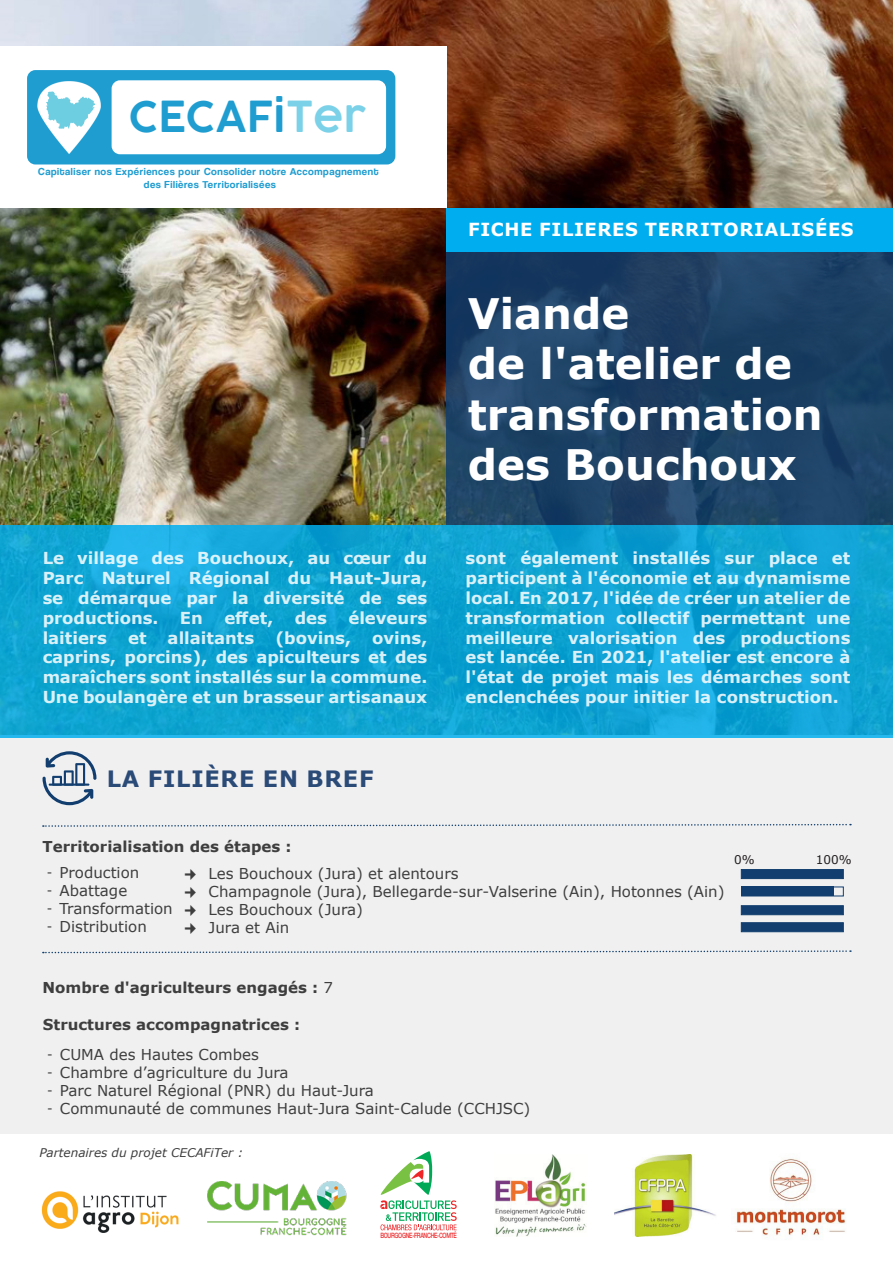
<style>
.page{position:relative;width:893px;height:1263px;background:#fff}
.page>*{position:absolute;margin:0;border:0;box-sizing:border-box;transform-origin:0 0}
.Grand_Titre_Fiche{font:700 42px/50.4px "Verdana";color:#fff}
.t1{font:600 41.85px "COCOGOOSE";color:#1f9dd1}
.Intertitre_bleu_fonc{font:700 22.5px "Verdana";letter-spacing:.035em;color:#2a4a77}
.Petit_Titre_P1{font:700 18px "Verdana";letter-spacing:.035em;color:#fff}
.t2{font:700 16.5px/19.8px "Verdana";color:#fff;text-align:justify}
.Corps_de_texte{font:15px "Verdana";color:#3e3e3f}
.Corps_de_texte-2{font:700 15px "Verdana";color:#3e3e3f}
.Corps_de_texte-3{font:italic 12px "Verdana";color:#3e3e3f}
.t3{font:12px "Verdana";color:#231f20}
.t4{font:10.5px/12.6px "Coolvetica Rg";letter-spacing:.05em;color:#1f9dd1;text-align:center}
.t5{font:500 7.35px "Helvetica Neue";letter-spacing:-.055em;color:#ed2729;scale:.73 1}
.s1{color:#7bd1e8}
.s2{font-family:"Roboto";font-stretch:condensed}
.s3{font-weight:400}
</style>
<div class="page">
<img style="left:0;top:0;width:893px;height:525px">
<svg style="left:447px;top:252px;width:446px;height:273px;background:#1d4164"></svg>
<div style="left:0;top:736px;width:893px;height:398px;background:#f0f0f0"></div>
<svg style="left:0;top:525px;width:893px;height:213px;background:#0fa3d3"></svg>
<div style="left:741px;top:869px;width:103px;height:10px;background:#113e6e"></div>
<div style="left:741px;top:887px;width:103px;height:9px;border:1px solid #113e6e"></div>
<div style="left:741px;top:887px;width:92px;height:9px;background:#113e6e"></div>
<div style="left:0;top:46px;width:447px;height:162px;background:#fff"></div>
<div style="left:447px;top:208px;width:446px;height:44px;background:#00aeef"></div>
<svg style="left:43px;top:751px;width:53px;height:54px"></svg>
<hr style="left:49px;top:783px;width:40px;height:3px;background:#113e6e">
<div style="left:741px;top:905px;width:103px;height:10px;background:#113e6e;border:1px solid #113e6e"></div>
<div style="left:741px;top:922px;width:103px;height:10px;background:#113e6e;border:1px solid #113e6e"></div>
<div style="left:27px;top:70px;width:368px;height:94px;background:#1f9dd1;border-radius:8px"></div>
<div style="left:112px;top:80px;width:274px;height:74px;background:#fff;border-radius:8px"></div>
<img style="left:37px;top:81px;width:64px;height:73px">
<svg style="left:46px;top:91px;width:49px;height:38px;background:#a3dfec"></svg>
<svg style="left:380px;top:1151px;width:77px;height:79px"></svg>
<img style="left:208px;top:1181px;width:138px;height:55px">
<img style="left:495px;top:1154px;width:91px;height:82px">
<img style="left:736px;top:1158px;width:110px;height:82px">
<img style="left:614px;top:1154px;width:102px;height:82px">
<img style="left:41px;top:1191px;width:138px;height:42px">
<svg style="left:43px;top:823px;width:808px;height:4px"></svg>
<svg style="left:43px;top:950px;width:808px;height:4px"></svg>
<p class="t1" style="left:129px;top:87px;width:239px">CECAFi<span class="s1">Ter</span></p>
<p class="t4" style="left:38px;top:165px;width:342px">Capitaliser nos Expériences pour Consolider notre Accompagnement des Filières Territorialisées</p>
<p class="t2" style="left:43px;top:548px;width:386px">Le village des Bouchoux, au cœur du Parc Naturel Régional du Haut-Jura, se démarque par la diversité de ses productions.</p>
<p class="t2" style="left:180px;top:607px;width:25px">En</p>
<p class="t2" style="left:224px;top:607px;width:51px">effet,</p>
<p class="t2" style="left:295px;top:607px;width:34px">des</p>
<p class="t2" style="left:348px;top:607px;width:80px">éleveurs</p>
<p class="t2" style="left:43px;top:627px;width:386px;text-indent:330px">ovins, caprins, porcins), des apiculteurs et des maraîchers sont installés sur la commune.<br>Une boulangère et un brasseur artisanaux</p>
<p class="t2" style="left:43px;top:627px;width:66px">laitiers</p>
<p class="t2" style="left:128px;top:627px;width:20px">et</p>
<p class="t2" style="left:168px;top:627px;width:88px">allaitants</p>
<p class="t2" style="left:275px;top:627px;width:77px">(bovins,</p>
<p class="Intertitre_bleu_fonc" style="left:107px;top:763px;width:268px">LA FILIÈRE EN BREF</p>
<p class="Petit_Titre_P1" style="left:468px;top:217px;width:387px">FICHE FILIERES TERRITORIALISÉES</p>
<p class="Grand_Titre_Fiche" style="left:468px;top:288px;width:163px">Viande</p>
<p class="Grand_Titre_Fiche" style="left:468px;top:338px;width:357px">de l'atelier de transformation des Bouchoux</p>
<p class="t2" style="left:466px;top:548px;width:386px">sont également installés sur place et participent à l'économie et au dynamisme local. En 2017, l'idée de créer un atelier de transformation collectif permettant une meilleure valorisation des productions est lancée. En 2021, l'atelier est encore à l'état de projet mais les démarches sont enclenchées pour initier la construction.</p>
<p class="Corps_de_texte-2" style="left:43px;top:836px;width:251px">Territorialisation des étapes :</p>
<p class="Corps_de_texte" style="left:47px;top:862px;width:94px"><span class="s2">-</span> Production</p>
<p class="Corps_de_texte" style="left:47px;top:880px;width:82px"><span class="s2">-</span> Abattage</p>
<p class="Corps_de_texte" style="left:47px;top:898px;width:128px"><span class="s2">-</span> Transformation</p>
<p class="Corps_de_texte" style="left:47px;top:916px;width:102px"><span class="s2">-</span> Distribution</p>
<p class="Corps_de_texte" style="left:209px;top:863px;width:252px">Les Bouchoux (Jura) et alentours</p>
<p class="Corps_de_texte" style="left:209px;top:881px;width:517px">Champagnole (Jura), Bellegarde-sur-Valserine (Ain), Hotonnes (Ain)</p>
<p class="Corps_de_texte" style="left:209px;top:899px;width:156px">Les Bouchoux (Jura)</p>
<p class="Corps_de_texte" style="left:209px;top:917px;width:82px">Jura et Ain</p>
<p class="t3" style="left:734px;top:851px;width:22px">0%</p>
<p class="t3" style="left:816px;top:851px;width:37px">100%</p>
<p class="Corps_de_texte-2" style="left:43px;top:977px;width:292px">Nombre d'agriculteurs engagés : <span class="s3">7</span></p>
<p class="Corps_de_texte-2" style="left:43px;top:1013px;width:259px">Structures accompagnatrices :</p>
<p class="Corps_de_texte" style="left:47px;top:1044px;width:213px"><span class="s2">-</span> CUMA des Hautes Combes</p>
<p class="Corps_de_texte" style="left:47px;top:1062px;width:243px"><span class="s2">-</span> Chambre d’agriculture du Jura</p>
<p class="Corps_de_texte" style="left:47px;top:1080px;width:328px"><span class="s2">-</span> Parc Naturel Régional (PNR) du Haut-Jura</p>
<p class="Corps_de_texte" style="left:47px;top:1098px;width:485px"><span class="s2">-</span> Communauté de communes Haut-Jura Saint-Calude (CCHJSC)</p>
<p class="Corps_de_texte-3" style="left:39px;top:1144px;width:205px">Partenaires du projet CECAFiTer :</p>
<p class="t5" style="left:380px;top:1231px;width:106px">BOURGOGNE-FRANCHE-COMTÉ</p>
</div>
